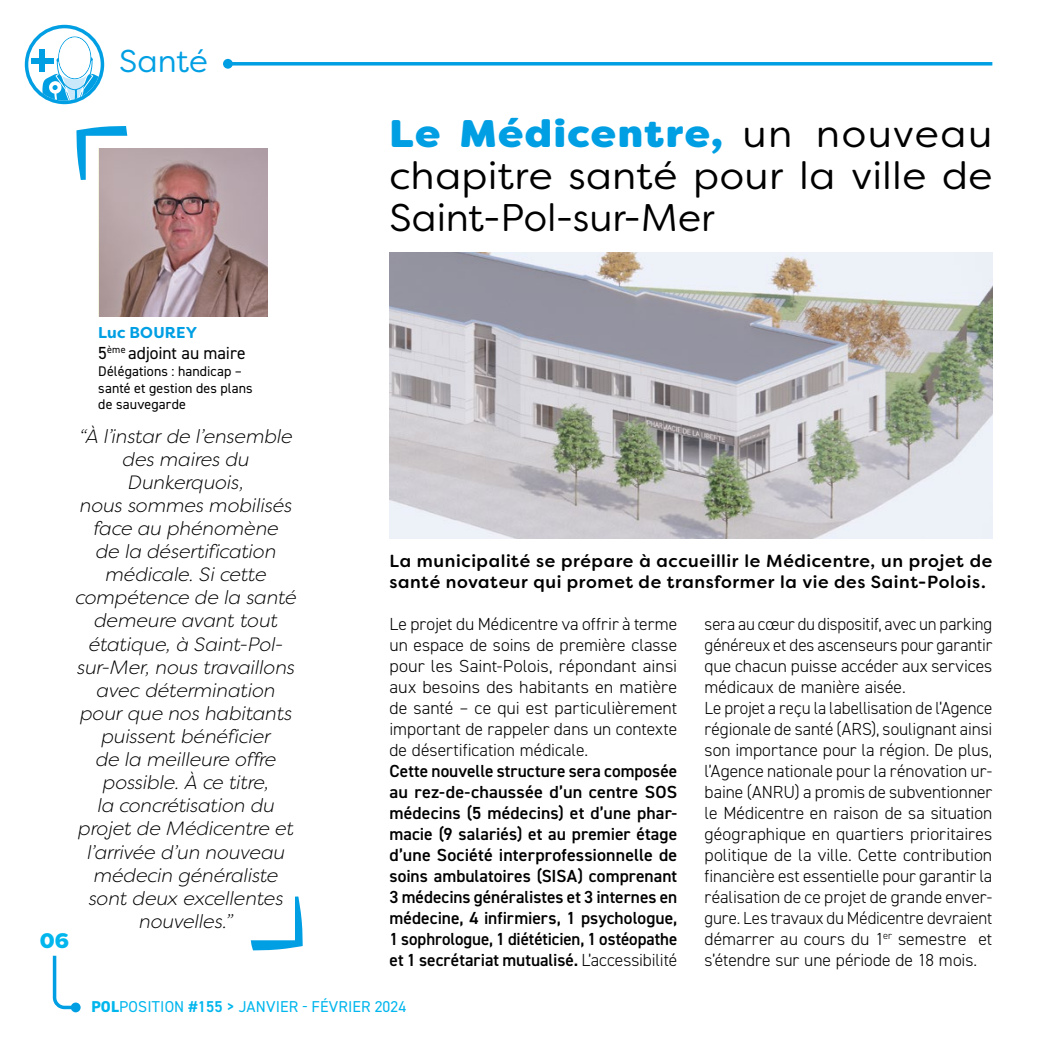
<style>
.page{position:relative;width:1042px;height:1042px;background:#fff}
.page>*{position:absolute;margin:0;border:0;box-sizing:border-box;transform-origin:0 0}
.t1{font:38.5px/42px "Filson Soft";letter-spacing:.005em;color:#000;text-align:justify;scale:1.05 1}
.t2{font:31.5px "Filson Soft";color:#009fe3}
.t3{font:800 21px "Filson Soft";color:#00b6ed}
.t4{font:italic 300 19.25px/23.1px "Filson Soft";letter-spacing:-.005em;color:#000;text-align:center}
.t5{font:300 17.5px/21px "DIN2014";color:#000;scale:.96 1}
.t6{font:600 17.5px/21px "DIN2014";color:#000;text-align:justify}
.t7{font:300 17.5px/21px "DIN2014";color:#000;text-align:justify}
.t8{font:500 17.5px/21px "Filson Soft";letter-spacing:.035em;color:#000}
.t9{font:17.5px "DIN2014";letter-spacing:-.005em;color:#000}
.t10{font:15.75px "DIN2014";letter-spacing:.01em;color:#00b6ed}
.t11{font:700 15.75px "Filson Soft";letter-spacing:.01em;color:#009fe3}
.t12{font:14px/16.8px "DIN2014";letter-spacing:.005em;color:#000}
.s1{font-weight:800;color:#009fe3}
.s2{font-weight:300}
.s3{font-weight:800}
.s4{font-weight:600}
</style>
<div class="page">
<svg style="left:52px;top:955px;width:20px;height:56px"></svg>
<div style="left:71px;top:1002px;width:10px;height:10px;background:#009fe3;border-radius:50%"></div>
<svg style="left:233px;top:62px;width:759px;height:4px;background:#1faae6"></svg>
<div style="left:223px;top:59px;width:10px;height:10px;background:#009fe3;border-radius:50%"></div>
<svg style="left:27px;top:27px;width:75px;height:75px"></svg>
<svg style="left:41px;top:36px;width:60px;height:65px"></svg>
<div style="left:40px;top:49px;width:5px;height:23px;background:#009fe3"></div>
<div style="left:31px;top:58px;width:23px;height:5px;background:#009fe3"></div>
<div style="left:25px;top:25px;width:79px;height:79px;border:4px solid #009fe3;border-radius:50%"></div>
<img style="left:389px;top:252px;width:603px;height:286px">
<svg style="left:76px;top:126px;width:191px;height:191px"></svg>
<svg style="left:251px;top:896px;width:52px;height:54px"></svg>
<h2 class="t2" style="left:119px;top:41px;width:90px">Santé</h2>
<p class="t11" style="left:98px;top:322px;width:100px">Luc BOUREY</p>
<p class="t9" style="left:98px;top:342px;width:149px">5<sup>ème</sup> adjoint au maire</p>
<p class="t12" style="left:98px;top:362px;width:156px">Délégations : handicap – santé et gestion des plans de sauvegarde</p>
<p class="t4" style="left:76px;top:424px;width:223px">“À l’instar de l’ensemble des maires du<br>Dunkerquois,<br>nous sommes mobilisés face au phénomène<br>de la désertification médicale. Si cette compétence de la santé demeure avant tout étatique, à Saint-Pol&shy;sur-Mer, nous travaillons avec détermination pour que nos habitants puissent bénéficier<br>de la meilleure offre possible. À ce titre,<br>la concrétisation du projet de Médicentre et l’arrivée d’un nouveau médecin généraliste sont deux excellentes nouvelles.”</p>
<p class="t3" style="left:40px;top:927px;width:31px">06</p>
<h1 class="t1" style="left:389px;top:112px;width:576px"><span class="s1">Le Médicentre,</span> un nouveau chapitre santé pour la ville de Saint-Pol-sur-Mer</h1>
<p class="t8" style="left:389px;top:550px;width:604px">La municipalité se prépare à accueillir le Médicentre, un projet de santé novateur qui promet de transformer la vie des Saint-Polois.</p>
<p class="t7" style="left:389px;top:614px;width:289px">Le projet du Médicentre va offrir à terme un espace de soins de première classe pour les Saint-Polois, répondant ainsi aux besoins des habitants en matière de santé – ce qui est particulièrement important de rappeler dans un contexte de désertification médicale.</p>
<p class="t6" style="left:389px;top:760px;width:289px">Cette nouvelle structure sera composée au rez-de-chaussée d’un centre SOS médecins (5 médecins) et d’une phar&shy;macie (9 salariés) et au premier étage d’une Société interprofessionnelle de soins ambulatoires (SISA) comprenant 3 médecins généralistes et 3 internes en médecine, 4 infirmiers, 1 psychologue, 1 sophrologue, 1 diététicien, 1 ostéopathe et 1 secrétariat mutualisé. <span class="s2">L’accessibilité</span></p>
<p class="t5" style="left:704px;top:614px;width:301px">sera au cœur du dispositif, avec un parking généreux et des ascenseurs pour garantir que chacun puisse accéder aux services médicaux de manière aisée.<br>Le projet a reçu la labellisation de l’Agence régionale de santé (ARS), soulignant ainsi son importance pour la région. De plus, l’Agence nationale pour la rénovation ur&shy;baine (ANRU) a promis de subventionner le Médicentre en raison de sa situation géographique en quartiers prioritaires politique de la ville. Cette contribution financière est essentielle pour garantir la réalisation de ce projet de grande enver&shy;gure. Les travaux du Médicentre devraient démarrer au cours du 1<sup>er</sup> semestre et s’étendre sur une période de 18 mois.</p>
<p class="t10" style="left:91px;top:997px;width:316px"><span class="s3">POL</span>POSITION <span class="s4">#155 &gt;</span> JANVIER - FÉVRIER 2024</p>
</div>
